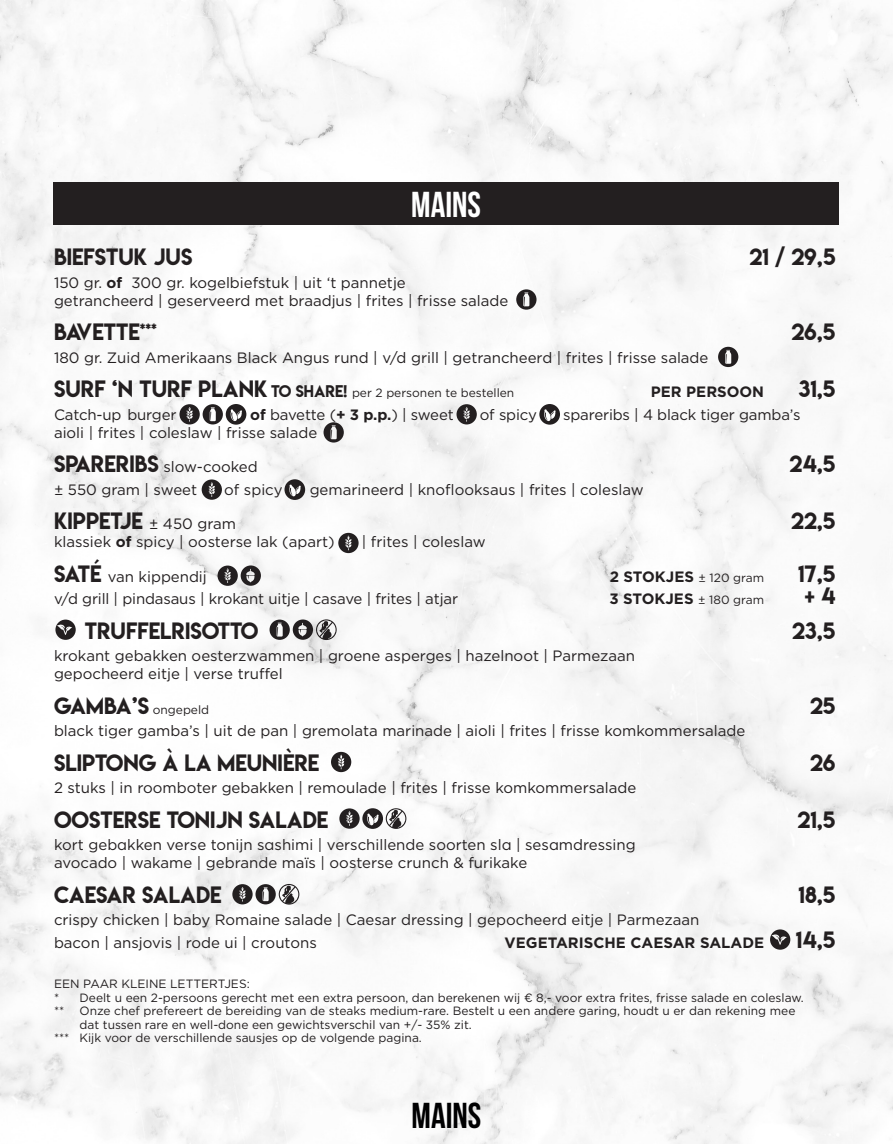
<style>
.page{position:relative;width:893px;height:1144px;background:#fff}
.page>*{position:absolute;margin:0;border:0;box-sizing:border-box;transform-origin:0 0}
.t1{font:36px "Bebas Neue";color:#fff}
.t2{font:36px "Bebas Neue";color:#000001}
.t3{font:21px "Lemon Milk";color:#231f20}
.t4{font:15px "Gotham";color:#231f20}
.t5{font:700 15px "Gotham";color:#231f20}
.Pa6{font:12px "Gotham";color:#211d1e}
.t6{font:12px "Gotham";color:#231f20}
.s1{font-weight:700}
.s2{font-family:"Lemon Milk";font-size:21px}
.s3{font-family:"Lemon Milk";font-size:15px}
.s4{font-family:"Gotham";font-size:15px}
.s5{font-weight:400;font-size:12px}
</style>
<div class="page">
<img style="left:0;top:0;width:893px;height:1144px">
<div style="left:54px;top:183px;width:785px;height:42px;background:#231f20"></div>
<svg style="left:55px;top:619px;width:21px;height:21px"></svg>
<svg style="left:179px;top:404px;width:44px;height:20px"></svg>
<svg style="left:202px;top:479px;width:20px;height:21px"></svg>
<svg style="left:218px;top:565px;width:43px;height:21px"></svg>
<svg style="left:270px;top:619px;width:67px;height:21px"></svg>
<svg style="left:331px;top:752px;width:20px;height:20px"></svg>
<svg style="left:456px;top:404px;width:21px;height:20px"></svg>
<div style="left:539px;top:404px;width:21px;height:21px;background:#231f20;border-radius:50%"></div>
<svg style="left:544px;top:409px;width:12px;height:13px"></svg>
<div style="left:284px;top:479px;width:21px;height:21px;background:#231f20;border-radius:50%"></div>
<svg style="left:289px;top:484px;width:12px;height:13px"></svg>
<div style="left:226px;top:404px;width:20px;height:21px;background:#231f20;border-radius:50%"></div>
<svg style="left:230px;top:409px;width:12px;height:12px"></svg>
<svg style="left:516px;top:289px;width:20px;height:21px"></svg>
<svg style="left:718px;top:347px;width:20px;height:20px"></svg>
<svg style="left:324px;top:422px;width:20px;height:20px"></svg>
<svg style="left:386px;top:808px;width:20px;height:21px"></svg>
<div style="left:362px;top:808px;width:21px;height:21px;background:#231f20;border-radius:50%"></div>
<svg style="left:367px;top:813px;width:12px;height:13px"></svg>
<svg style="left:339px;top:808px;width:21px;height:21px"></svg>
<svg style="left:338px;top:533px;width:21px;height:20px"></svg>
<svg style="left:770px;top:929px;width:20px;height:21px"></svg>
<svg style="left:232px;top:884px;width:67px;height:20px"></svg>
<p class="t1" style="left:411px;top:184px;width:71px">MAINS</p>
<p class="t3" style="left:54px;top:242px;width:140px">BIEFSTUK JUS</p>
<p class="t3" style="left:750px;top:242px;width:87px">21 / 29,5</p>
<p class="t4" style="left:54px;top:273px;width:353px">150 gr. <span class="s1">of</span> 300 gr. kogelbiefstuk | uit ‘t pannetje</p>
<p class="t4" style="left:54px;top:291px;width:456px">getrancheerd | geserveerd met braadjus | frites | frisse salade</p>
<p class="t3" style="left:54px;top:317px;width:105px">BAVETTE<sup>***</sup></p>
<p class="t3" style="left:791px;top:317px;width:46px">26,5</p>
<p class="t4" style="left:54px;top:348px;width:656px">180 gr. Zuid Amerikaans Black Angus rund | v/d grill | getrancheerd | frites | frisse salade</p>
<p class="t6" style="left:54px;top:385px;width:462px"><span class="s2">SURF ‘N TURF PLANK</span> <span class="s3">TO SHARE!</span> per 2 personen te bestellen</p>
<p class="t5" style="left:651px;top:382px;width:115px">PER PERSOON</p>
<p class="t3" style="left:798px;top:374px;width:39px">31,5</p>
<p class="t4" style="left:54px;top:405px;width:124px">Catch-up burger</p>
<p class="t4" style="left:250px;top:405px;width:205px"><span class="s1">of</span> bavette (<span class="s1">+ 3 p.p.</span>) | sweet</p>
<p class="t4" style="left:480px;top:405px;width:59px">of spicy</p>
<p class="t4" style="left:563px;top:405px;width:239px">spareribs | 4 black tiger gamba’s</p>
<p class="t4" style="left:54px;top:423px;width:265px">aioli | frites | coleslaw | frisse salade</p>
<p class="t4" style="left:54px;top:457px;width:205px"><span class="s2">SPARERIBS</span> slow-cooked</p>
<p class="t3" style="left:789px;top:449px;width:48px">24,5</p>
<p class="t4" style="left:54px;top:480px;width:145px">± 550 gram | sweet</p>
<p class="t4" style="left:224px;top:480px;width:60px">of spicy</p>
<p class="t4" style="left:310px;top:480px;width:336px">gemarineerd | knoflooksaus | frites | coleslaw</p>
<p class="t3" style="left:54px;top:506px;width:184px">KIPPETJE <span class="s4">± 450 gram</span></p>
<p class="t3" style="left:791px;top:506px;width:46px">22,5</p>
<p class="t4" style="left:54px;top:532px;width:282px">klassiek <span class="s1">of</span> spicy | oosterse lak (apart)</p>
<p class="t4" style="left:362px;top:532px;width:125px">| frites | coleslaw</p>
<p class="t4" style="left:54px;top:567px;width:154px"><span class="s2">SATÉ</span> van kippendij</p>
<p class="t5" style="left:610px;top:566px;width:156px">2 STOKJES <span class="s5">± 120 gram</span></p>
<p class="t3" style="left:798px;top:558px;width:39px">17,5</p>
<p class="t4" style="left:54px;top:589px;width:406px">v/d grill | pindasaus | krokant uitje | casave | frites | atjar</p>
<p class="t5" style="left:609px;top:589px;width:156px">3 STOKJES <span class="s5">± 180 gram</span></p>
<p class="t3" style="left:804px;top:581px;width:33px">+ 4</p>
<p class="t3" style="left:85px;top:615px;width:175px">TRUFFELRISOTTO</p>
<p class="t3" style="left:792px;top:615px;width:45px">23,5</p>
<p class="t4" style="left:54px;top:646px;width:583px">krokant gebakken oesterzwammen | groene asperges | hazelnoot | Parmezaan</p>
<p class="t4" style="left:54px;top:664px;width:230px">gepocheerd eitje | verse truffel</p>
<p class="t6" style="left:54px;top:702px;width:157px"><span class="s2">GAMBA’S</span> ongepeld</p>
<p class="t3" style="left:810px;top:690px;width:27px">25</p>
<p class="t4" style="left:54px;top:721px;width:693px">black tiger gamba’s | uit de pan | gremolata marinade | aioli | frites | frisse komkommersalade</p>
<p class="t3" style="left:54px;top:747px;width:267px">SLIPTONG À LA MEUNIÈRE</p>
<p class="t3" style="left:810px;top:747px;width:27px">26</p>
<p class="t4" style="left:54px;top:778px;width:584px">2 stuks | in roomboter gebakken | remoulade | frites | frisse komkommersalade</p>
<p class="t3" style="left:54px;top:804px;width:276px">OOSTERSE TONIJN SALADE</p>
<p class="t3" style="left:797px;top:804px;width:40px">21,5</p>
<p class="t4" style="left:54px;top:835px;width:583px">kort gebakken verse tonijn sashimi | verschillende soorten sla | sesamdressing</p>
<p class="t4" style="left:54px;top:853px;width:475px">avocado | wakame | gebrande maïs | oosterse crunch &amp; furikake</p>
<p class="t3" style="left:54px;top:879px;width:169px">CAESAR SALADE</p>
<p class="t3" style="left:798px;top:879px;width:39px">18,5</p>
<p class="t4" style="left:54px;top:910px;width:647px">crispy chicken | baby Romaine salade | Caesar dressing | gepocheerd eitje | Parmezaan</p>
<p class="t4" style="left:54px;top:933px;width:264px">bacon | ansjovis | rode ui | croutons</p>
<p class="t5" style="left:505px;top:932px;width:261px">VEGETARISCHE CAESAR SALADE</p>
<p class="t3" style="left:796px;top:924px;width:41px">14,5</p>
<p class="Pa6" style="left:54px;top:976px;width:197px">EEN PAAR KLEINE LETTERTJES:</p>
<p class="Pa6" style="left:54px;top:990px;width:751px">* Deelt u een 2-persoons gerecht met een extra persoon, dan berekenen wij € 8,- voor extra frites, frisse salade en coleslaw.</p>
<p class="Pa6" style="left:54px;top:1003px;width:12px">**</p>
<p class="Pa6" style="left:80px;top:1003px;width:717px">Onze chef prefereert de bereiding van de steaks medium-rare. Bestelt u een andere garing, houdt u er dan rekening mee</p>
<p class="Pa6" style="left:80px;top:1017px;width:394px">dat tussen rare en well-done een gewichtsverschil van +/- 35% zit.</p>
<p class="Pa6" style="left:54px;top:1030px;width:369px">*** Kijk voor de verschillende sausjes op de volgende pagina.</p>
<p class="t2" style="left:412px;top:1095px;width:71px">MAINS</p>
</div>
